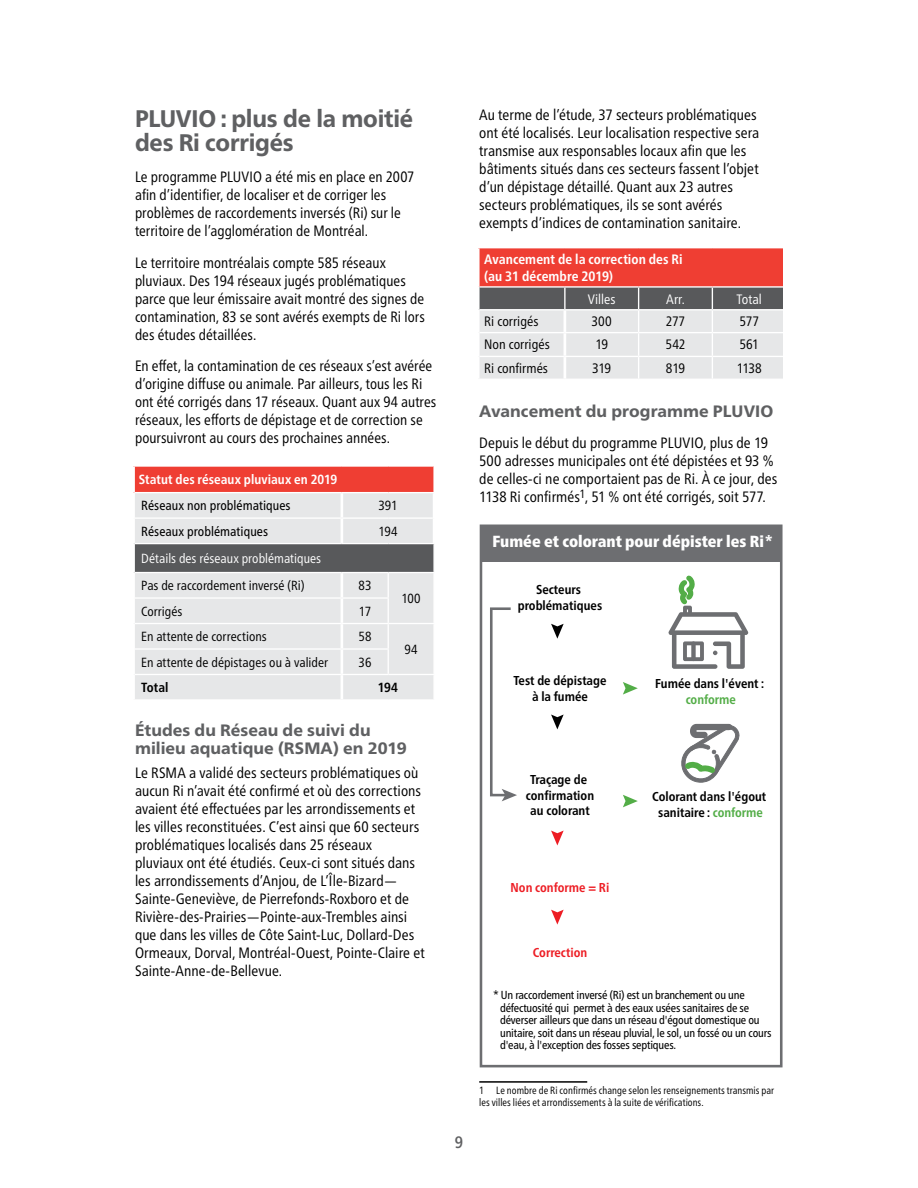
<style>
.page{position:relative;width:918px;height:1188px;background:#fff}
.page>*{position:absolute;margin:0;border:0;box-sizing:border-box;transform-origin:0 0}
.t1{font:800 24px/24px "Frutiger Pro";letter-spacing:-.01em;color:#5f6062;scale:.95 1}
.t2{font:800 16.5px/18px "Frutiger Pro";color:#5f6062}
.t3{font:500 condensed 16.5px "Frutiger Pro";color:#5f6062}
.t4{font:900 condensed 16.05px "Frutiger Pro";color:#fff}
.t5{font:condensed 15px/18px "Frutiger Pro";letter-spacing:.005em;color:#000}
.t6{font:condensed 13.65px "Frutiger Pro";color:#000}
.t7{font:700 condensed 13.65px/16.4px "Frutiger Pro";letter-spacing:.005em;color:#fff}
.t8{font:condensed 13.65px "Frutiger Pro";letter-spacing:.005em;color:#fff}
.t9{font:condensed 13.2px "Frutiger Pro";color:#000}
.t10{font:condensed 13.2px "Frutiger Pro";color:#000}
.t11{font:condensed 13.2px "Frutiger Pro";letter-spacing:.005em;color:#fff}
.t12{font:700 condensed 13.2px "Frutiger Pro";letter-spacing:.005em;color:#fff}
.t13{font:700 condensed 13.2px "Frutiger Pro";letter-spacing:.005em;color:#000}
.t14{font:700 condensed 12.9px/15.5px "Frutiger Pro";color:#000;text-align:center}
.t15{font:700 condensed 12.9px "Frutiger Pro";color:#ed1d24}
.t16{font:700 condensed 12.9px "Frutiger Pro";color:#53ad47}
.t17{font:condensed 11.7px/12.6px "Frutiger Pro";letter-spacing:-.015em;color:#000}
.t18{font:condensed 10.5px/12px "Frutiger Pro";letter-spacing:.005em;color:#000;scale:.95 1}
.s1{color:#53ad47}
</style>
<div class="page">
<hr style="left:479px;top:1081px;width:108px;height:2px;background:#000">
<div style="left:134px;top:467px;width:300px;height:26px;background:#ef3e33"></div>
<div style="left:135px;top:493px;width:298px;height:206px;background:#e6e7e8"></div>
<hr style="left:433px;top:467px;width:2px;height:25px;background:#fff">
<hr style="left:132px;top:467px;width:3px;height:26px;background:#fff">
<hr style="left:132px;top:467px;width:210px;height:1px;background:#fff">
<hr style="left:342px;top:467px;width:46px;height:1px;background:#fff">
<hr style="left:388px;top:467px;width:47px;height:1px;background:#fff">
<hr style="left:135px;top:492px;width:207px;height:1px;background:#fff">
<hr style="left:341px;top:493px;width:2px;height:24px;background:#fff">
<hr style="left:342px;top:492px;width:46px;height:1px;background:#fff">
<hr style="left:388px;top:492px;width:47px;height:1px;background:#fff">
<hr style="left:135px;top:517px;width:207px;height:2px;background:#fff">
<hr style="left:341px;top:519px;width:2px;height:24px;background:#fff">
<hr style="left:342px;top:517px;width:46px;height:2px;background:#fff">
<hr style="left:388px;top:517px;width:45px;height:2px;background:#fff">
<hr style="left:135px;top:543px;width:207px;height:1px;background:#fff">
<hr style="left:342px;top:543px;width:46px;height:1px;background:#fff">
<hr style="left:388px;top:543px;width:47px;height:1px;background:#fff">
<svg style="left:134px;top:544px;width:300px;height:130px;background:#c9cacb"></svg>
<hr style="left:342px;top:648px;width:47px;height:2px;background:#fff">
<hr style="left:135px;top:674px;width:207px;height:1px;background:#fff">
<hr style="left:341px;top:675px;width:2px;height:24px;background:#fff">
<hr style="left:342px;top:674px;width:46px;height:1px;background:#fff">
<hr style="left:388px;top:674px;width:47px;height:1px;background:#fff">
<div style="left:478px;top:248px;width:305px;height:39px;background:#ef3e33"></div>
<hr style="left:477px;top:248px;width:3px;height:39px;background:#fff">
<hr style="left:477px;top:248px;width:88px;height:1px;background:#fff">
<hr style="left:565px;top:248px;width:74px;height:1px;background:#fff">
<hr style="left:639px;top:248px;width:73px;height:1px;background:#fff">
<hr style="left:712px;top:248px;width:71px;height:1px;background:#fff">
<hr style="left:480px;top:286px;width:85px;height:2px;background:#fff">
<hr style="left:565px;top:286px;width:74px;height:2px;background:#fff">
<hr style="left:639px;top:286px;width:73px;height:2px;background:#fff">
<hr style="left:712px;top:286px;width:71px;height:2px;background:#fff">
<svg style="left:478px;top:287px;width:305px;height:92px;background:#c7c8c9"></svg>
<hr style="left:712px;top:356px;width:71px;height:1px;background:#fff">
<svg style="left:668px;top:575px;width:80px;height:94px"></svg>
<svg style="left:681px;top:723px;width:59px;height:60px"></svg>
<svg style="left:623px;top:682px;width:15px;height:13px"></svg>
<div style="left:481px;top:526px;width:301px;height:36px;background:#6d6e71"></div>
<svg style="left:551px;top:624px;width:13px;height:15px"></svg>
<svg style="left:551px;top:715px;width:13px;height:14px"></svg>
<svg style="left:551px;top:831px;width:13px;height:14px"></svg>
<svg style="left:623px;top:795px;width:15px;height:12px"></svg>
<svg style="left:551px;top:910px;width:13px;height:15px"></svg>
<div style="left:480px;top:525px;width:303px;height:542px;border:3px solid #6d6e71"></div>
<svg style="left:490px;top:607px;width:27px;height:194px"></svg>
<h1 class="t1" style="left:135px;top:106px;width:294px">PLUVIO : plus de la moitié des Ri corrigés</h1>
<p class="t5" style="left:135px;top:168px;width:281px">Le programme PLUVIO a été mis en place en 2007 afin d’identifier, de localiser et de corriger les problèmes de raccordements inversés (Ri) sur le territoire de l’agglomération de Montréal.</p>
<p class="t5" style="left:135px;top:253px;width:291px">Le territoire montréalais compte 585 réseaux pluviaux. Des 194 réseaux jugés problématiques parce que leur émissaire avait montré des signes de contamination, 83 se sont avérés exempts de Ri lors des études détaillées.</p>
<p class="t5" style="left:135px;top:357px;width:303px">En effet, la contamination de ces réseaux s’est avérée d’origine diffuse ou animale. Par ailleurs, tous les Ri ont été corrigés dans 17 réseaux. Quant aux 94 autres réseaux, les efforts de dépistage et de correction se poursuivront au cours des prochaines années.</p>
<p class="t12" style="left:139px;top:472px;width:200px">Statut des réseaux pluviaux en 2019</p>
<p class="t10" style="left:141px;top:498px;width:151px">Réseaux non problématiques</p>
<p class="t9" style="left:378px;top:498px;width:21px">391</p>
<p class="t10" style="left:141px;top:524px;width:128px">Réseaux problématiques</p>
<p class="t9" style="left:379px;top:524px;width:20px">194</p>
<p class="t11" style="left:141px;top:551px;width:181px">Détails des réseaux problématiques</p>
<p class="t9" style="left:141px;top:578px;width:165px">Pas de raccordement inversé (Ri)</p>
<p class="t9" style="left:359px;top:578px;width:14px">83</p>
<p class="t9" style="left:402px;top:591px;width:21px">100</p>
<p class="t9" style="left:141px;top:604px;width:43px">Corrigés</p>
<p class="t9" style="left:359px;top:604px;width:14px">17</p>
<p class="t9" style="left:141px;top:629px;width:127px">En attente de corrections</p>
<p class="t9" style="left:359px;top:629px;width:14px">58</p>
<p class="t9" style="left:405px;top:642px;width:15px">94</p>
<p class="t9" style="left:141px;top:655px;width:188px">En attente de dépistages ou à valider</p>
<p class="t9" style="left:359px;top:655px;width:14px">36</p>
<p class="t13" style="left:141px;top:680px;width:29px">Total</p>
<p class="t13" style="left:378px;top:680px;width:22px">194</p>
<p class="t2" style="left:135px;top:721px;width:273px">Études du Réseau de suivi du milieu aquatique (RSMA) en 2019</p>
<p class="t5" style="left:135px;top:764px;width:291px">Le RSMA a validé des secteurs problématiques où aucun Ri n’avait été confirmé et où des corrections avaient été effectuées par les arrondissements et les villes reconstituées. C’est ainsi que 60 secteurs problématiques localisés dans 25 réseaux<br>pluviaux ont été étudiés. Ceux-ci sont situés dans les arrondissements d’Anjou, de L’Île-Bizard— Sainte-Geneviève, de Pierrefonds-Roxboro et de Rivière-des-Prairies—Pointe-aux-Trembles ainsi que dans les villes de Côte Saint-Luc, Dollard-Des Ormeaux, Dorval, Montréal-Ouest, Pointe-Claire et Sainte-Anne-de-Bellevue.</p>
<p class="t5" style="left:479px;top:105px;width:281px">Au terme de l’étude, 37 secteurs problématiques ont été localisés. Leur localisation respective sera transmise aux responsables locaux afin que les bâtiments situés dans ces secteurs fassent l’objet d’un dépistage détaillé. Quant aux 23 autres secteurs problématiques, ils se sont avérés exempts d’indices de contamination sanitaire.</p>
<p class="t7" style="left:484px;top:251px;width:200px">Avancement de la correction des Ri (au 31 décembre 2019)</p>
<p class="t8" style="left:588px;top:291px;width:29px">Villes</p>
<p class="t8" style="left:666px;top:291px;width:20px">Arr.</p>
<p class="t8" style="left:737px;top:291px;width:27px">Total</p>
<p class="t6" style="left:484px;top:314px;width:56px">Ri corrigés</p>
<p class="t6" style="left:592px;top:314px;width:22px">300</p>
<p class="t6" style="left:666px;top:314px;width:21px">277</p>
<p class="t6" style="left:739px;top:314px;width:21px">577</p>
<p class="t6" style="left:484px;top:337px;width:67px">Non corrigés</p>
<p class="t6" style="left:595px;top:337px;width:14px">19</p>
<p class="t6" style="left:666px;top:337px;width:21px">542</p>
<p class="t6" style="left:740px;top:337px;width:21px">561</p>
<p class="t6" style="left:484px;top:360px;width:65px">Ri confirmés</p>
<p class="t6" style="left:592px;top:360px;width:20px">319</p>
<p class="t6" style="left:666px;top:360px;width:21px">819</p>
<p class="t6" style="left:737px;top:360px;width:26px">1138</p>
<p class="t2" style="left:479px;top:402px;width:296px">Avancement du programme PLUVIO</p>
<p class="t5" style="left:479px;top:434px;width:300px">Depuis le début du programme PLUVIO, plus de 19<br>500 adresses municipales ont été dépistées et 93 % de celles-ci ne comportaient pas de Ri. À ce jour, des 1138 Ri confirmés<sup>1</sup>, 51 % ont été corrigés, soit 577.</p>
<p class="t4" style="left:492px;top:532px;width:283px">Fumée et colorant pour dépister les Ri*</p>
<p class="t14" style="left:518px;top:582px;width:86px">Secteurs problématiques</p>
<p class="t14" style="left:513px;top:673px;width:95px">Test de dépistage à la fumée</p>
<p class="t14" style="left:655px;top:676px;width:111px">Fumée dans l'évent :</p>
<p class="t16" style="left:686px;top:692px;width:52px">conforme</p>
<p class="t14" style="left:526px;top:772px;width:70px">Traçage de confirmation au colorant</p>
<p class="t14" style="left:652px;top:789px;width:115px">Colorant dans l'égout sanitaire : <span class="s1">conforme</span></p>
<p class="t15" style="left:511px;top:880px;width:100px">Non conforme = Ri</p>
<p class="t3" style="left:455px;top:1132px;width:10px">9</p>
<p class="t15" style="left:533px;top:945px;width:56px">Correction</p>
<p class="t17" style="left:500px;top:989px;width:273px;text-indent:-7px">* Un raccordement inversé (Ri) est un branchement ou une défectuosité qui permet à des eaux usées sanitaires de se déverser ailleurs que dans un réseau d'égout domestique ou unitaire, soit dans un réseau pluvial, le sol, un fossé ou un cours d'eau, à l'exception des fosses septiques.</p>
<p class="t18" style="left:479px;top:1084px;width:312px">1 Le nombre de Ri confirmés change selon les renseignements transmis par les villes liées et arrondissements à la suite de vérifications.</p>
</div>
